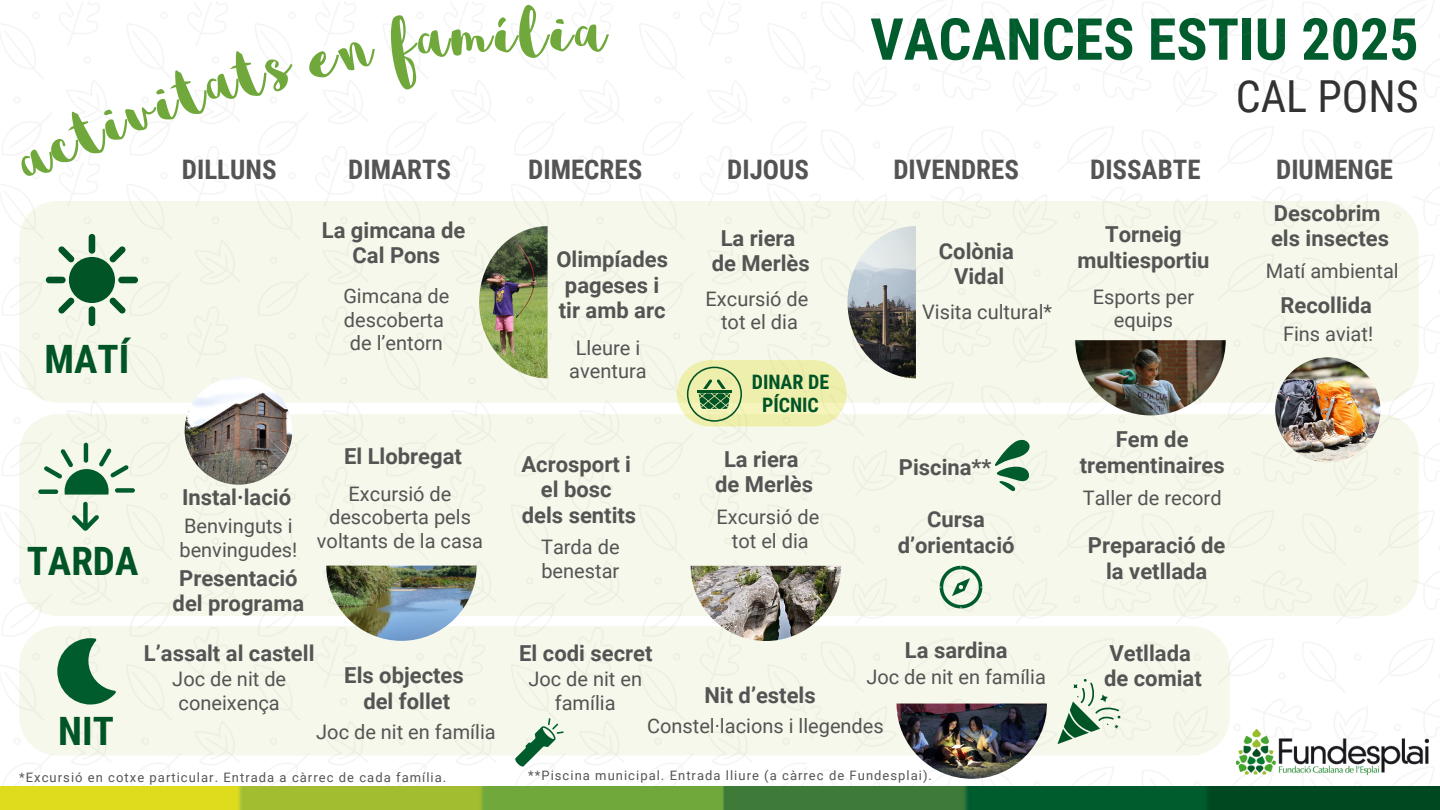
<style>
.page{position:relative;width:1440px;height:810px;background:#fff}
.page>*{position:absolute;margin:0;border:0;box-sizing:border-box;transform-origin:0 0}
.t1{font:95.7px "Sophia";color:#70a83b}
.t2{font:700 58px "Roboto Condensed";color:#005c2d}
.t3{font:44.2px "Roboto Condensed";color:#323232}
.t4{font:700 39.1px "Roboto Condensed";color:#005426}
.t5{font:700 26.9px "Roboto Condensed";color:#545454}
.t6{font:700 22px/25.5px "Roboto";color:#545454;text-align:center}
.t7{font:20px/23.2px "Roboto";color:#545454;text-align:center}
.t8{font:700 19.9px/23.2px "Roboto Condensed";color:#005426;text-align:center}
.t9{font:13px "Roboto";letter-spacing:.08em;color:#545454}
</style>
<div class="page">
<div style="left:19px;top:414px;width:1400px;height:202px;background:#f5f8ea"></div>
<div style="left:19px;top:201px;width:1400px;height:202px;background:#f5f8ea"></div>
<div style="left:19px;top:626px;width:1211px;height:129px;background:#f5f8ea"></div>
<img style="left:0;top:786px;width:1440px;height:24px">
<svg style="left:46px;top:234px;width:92px;height:92px;background:#a8c4ac"></svg>
<hr style="left:84px;top:443px;width:4px;height:20px;background:#005c2d;border-radius:2px">
<div style="left:115px;top:488px;width:20px;height:5px;background:#005c2d;border-radius:2px"></div>
<div style="left:38px;top:489px;width:20px;height:5px;background:#005c2d;border-radius:2px"></div>
<svg style="left:44px;top:448px;width:85px;height:47px;background:#9cbfa5"></svg>
<svg style="left:72px;top:502px;width:27px;height:28px"></svg>
<svg style="left:57px;top:638px;width:59px;height:67px;background:#70a383"></svg>
<img style="left:691px;top:566px;width:150px;height:75px">
<svg style="left:677px;top:360px;width:170px;height:66px;background:#dee5a9"></svg>
<svg style="left:987px;top:433px;width:59px;height:62px;background:#bfd5c0"></svg>
<svg style="left:1057px;top:679px;width:63px;height:65px;background:#bed3be"></svg>
<img style="left:185px;top:377px;width:107px;height:108px;border-radius:50%">
<img style="left:326px;top:566px;width:151px;height:75px">
<img style="left:479px;top:226px;width:69px;height:152px">
<img style="left:847px;top:226px;width:69px;height:152px">
<img style="left:897px;top:704px;width:150px;height:75px">
<img style="left:1075px;top:340px;width:151px;height:75px">
<svg style="left:515px;top:718px;width:48px;height:49px"></svg>
<svg style="left:940px;top:566px;width:42px;height:42px;background:#a8c7af"></svg>
<img style="left:1275px;top:357px;width:106px;height:106px;border-radius:50%">
<img style="left:1237px;top:729px;width:192px;height:46px">
<h6 class="t1" style="left:550px;top:-33px;width:26px">i</h6>
<h1 class="t2" style="left:870px;top:6px;width:550px">VACANCES ESTIU 2025</h1>
<p class="t3" style="left:1236px;top:71px;width:184px">CAL PONS</p>
<h5 class="t4" style="left:44px;top:337px;width:86px">MATÍ</h5>
<p class="t4" style="left:27px;top:538px;width:113px">TARDA</p>
<h4 class="t5" style="left:182px;top:154px;width:96px">DILLUNS</h4>
<p class="t5" style="left:348px;top:154px;width:104px">DIMARTS</p>
<p class="t5" style="left:528px;top:154px;width:116px">DIMECRES</p>
<p class="t5" style="left:727px;top:154px;width:83px">DIJOUS</p>
<p class="t5" style="left:893px;top:154px;width:127px">DIVENDRES</p>
<p class="t5" style="left:1090px;top:154px;width:112px">DISSABTE</p>
<p class="t5" style="left:1276px;top:154px;width:118px">DIUMENGE</p>
<h5 class="t6" style="left:322px;top:217px;width:145px">La gimcana de</h5>
<p class="t6" style="left:353px;top:243px;width:89px">Cal Pons</p>
<p class="t7" style="left:343px;top:285px;width:108px;text-align:left">Gimcana de descoberta</p>
<p class="t7" style="left:350px;top:331px;width:94px">de l’entorn</p>
<p class="t6" style="left:182px;top:485px;width:111px">Instal·lació</p>
<p class="t7" style="left:179px;top:515px;width:119px;text-align:left">Benvinguts i benvingudes!</p>
<h2 class="t6" style="left:173px;top:565px;width:133px;text-align:left">Presentació del programa</h2>
<p class="t6" style="left:344px;top:444px;width:119px">El Llobregat</p>
<p class="t7" style="left:317px;top:483px;width:168px">Excursió de descoberta pels voltants de la casa</p>
<p class="t6" style="left:556px;top:247px;width:113px;text-align:left">Olimpíades pageses i tir amb arc</p>
<p class="t7" style="left:569px;top:336px;width:79px">Lleure i aventura</p>
<p class="t6" style="left:522px;top:452px;width:111px">Acrosport i</p>
<p class="t6" style="left:541px;top:477px;width:72px">el bosc</p>
<p class="t6" style="left:522px;top:503px;width:116px">dels sentits</p>
<p class="t7" style="left:541px;top:536px;width:80px;text-align:left">Tarda de benestar</p>
<h3 class="t6" style="left:721px;top:226px;width:76px">La riera</h3>
<h5 class="t6" style="left:712px;top:251px;width:99px">de Merlès</h5>
<p class="t7" style="left:706px;top:287px;width:104px">Excursió de</p>
<p class="t7" style="left:721px;top:310px;width:78px">tot el dia</p>
<h5 class="t8" style="left:752px;top:371px;width:79px">DINAR DE<br>PÍCNIC</h5>
<p class="t6" style="left:724px;top:447px;width:76px">La riera</p>
<p class="t6" style="left:715px;top:472px;width:99px">de Merlès</p>
<p class="t7" style="left:716px;top:506px;width:104px">Excursió de</p>
<p class="t7" style="left:732px;top:529px;width:78px">tot el dia</p>
<p class="t6" style="left:939px;top:238px;width:77px">Colònia</p>
<p class="t6" style="left:954px;top:264px;width:52px">Vidal</p>
<p class="t7" style="left:922px;top:301px;width:132px">Visita cultural*</p>
<p class="t6" style="left:1077px;top:222px;width:134px">Torneig multiesportiu</p>
<h5 class="t7" style="left:1093px;top:286px;width:103px">Esports per equips</h5>
<p class="t6" style="left:899px;top:455px;width:94px">Piscina**</p>
<p class="t6" style="left:898px;top:507px;width:118px">Cursa d’orientació</p>
<p class="t6" style="left:1080px;top:427px;width:147px">Fem de trementinaires</p>
<p class="t7" style="left:1083px;top:486px;width:140px">Taller de record</p>
<h4 class="t6" style="left:1088px;top:533px;width:139px">Preparació de la vetllada</h4>
<p class="t6" style="left:1274px;top:200px;width:108px">Descobrim</p>
<p class="t6" style="left:1271px;top:226px;width:119px">els insectes</p>
<p class="t7" style="left:1266px;top:259px;width:135px">Matí ambiental</p>
<p class="t6" style="left:1280px;top:293px;width:93px">Recollida</p>
<p class="t7" style="left:1283px;top:323px;width:92px">Fins aviat!</p>
<h5 class="t4" style="left:58px;top:709px;width:57px">NIT</h5>
<p class="t6" style="left:144px;top:640px;width:172px">L’assalt al castell</p>
<p class="t7" style="left:172px;top:668px;width:115px">Joc de nit de coneixença</p>
<p class="t6" style="left:344px;top:663px;width:121px">Els objectes</p>
<p class="t6" style="left:363px;top:689px;width:88px">del follet</p>
<p class="t7" style="left:316px;top:721px;width:181px">Joc de nit en família</p>
<p class="t9" style="left:19px;top:769px;width:429px">*Excursió en cotxe particular. Entrada a càrrec de cada família.</p>
<p class="t6" style="left:905px;top:638px;width:104px">La sardina</p>
<p class="t7" style="left:866px;top:665px;width:181px">Joc de nit en família</p>
<p class="t7" style="left:647px;top:715px;width:238px">Constel·lacions i llegendes</p>
<p class="t6" style="left:519px;top:640px;width:135px">El codi secret</p>
<h4 class="t7" style="left:528px;top:668px;width:115px">Joc de nit en família</h4>
<p class="t6" style="left:704px;top:683px;width:113px">Nit d’estels</p>
<p class="t9" style="left:528px;top:768px;width:405px">**Piscina municipal. Entrada lliure (a càrrec de Fundesplai).</p>
<p class="t6" style="left:1110px;top:640px;width:83px">Vetllada</p>
<p class="t6" style="left:1104px;top:666px;width:99px">de comiat</p>
</div>
